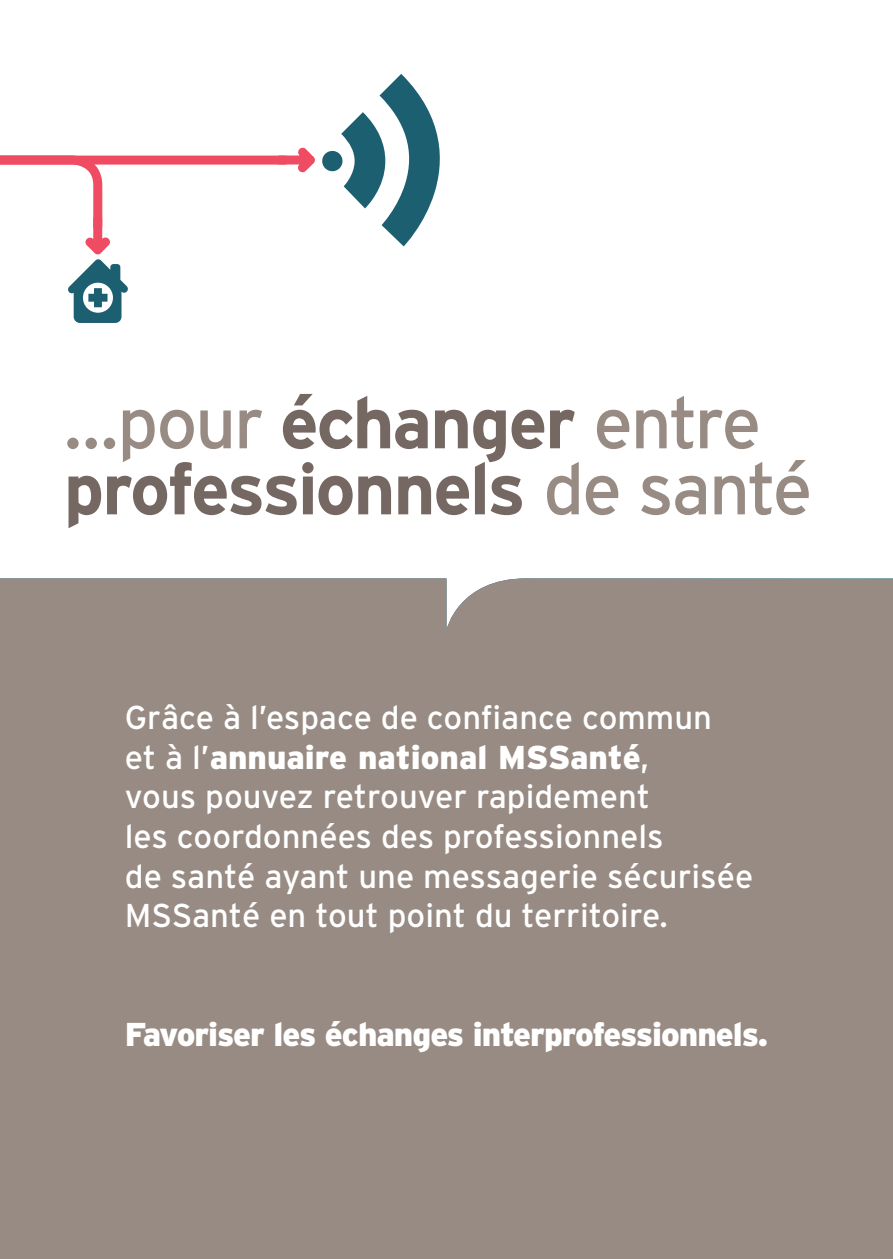
<style>
.page{position:relative;width:893px;height:1259px;background:#fff}
.page>*{position:absolute;margin:0;border:0;box-sizing:border-box;transform-origin:0 0}
.t1{font:700 72px/66px "Interstate";letter-spacing:-.04em;color:#756863}
.t2{font:33px/39.6px "Interstate";color:#fff}
.t3{font:900 33px "Interstate";letter-spacing:-.03em;color:#fff}
.s1{font-weight:400;color:#988b83}
.s2{font-weight:900}
</style>
<div class="page">
<div style="left:1px;top:578px;width:892px;height:681px;background:#988b83"></div>
<svg style="left:0;top:578px;width:1px;height:681px"></svg>
<svg style="left:322px;top:74px;width:118px;height:172px"></svg>
<svg style="left:0;top:147px;width:315px;height:176px"></svg>
<h1 class="t1" style="left:64px;top:389px;width:750px"><span class="s1">…pour</span> échanger <span class="s1">entre </span>professionnels <span class="s1">de santé</span></h1>
<p class="t2" style="left:125px;top:697px;width:630px">Grâce à l’espace de confiance commun<br>et à l’<span class="s2">annuaire national MSSanté</span>,<br>vous pouvez retrouver rapidement<br>les coordonnées des professionnels<br>de santé ayant une messagerie sécurisée MSSanté en tout point du territoire.</p>
<p class="t3" style="left:125px;top:1015px;width:645px">Favoriser les échanges interprofessionnels.</p>
</div>
